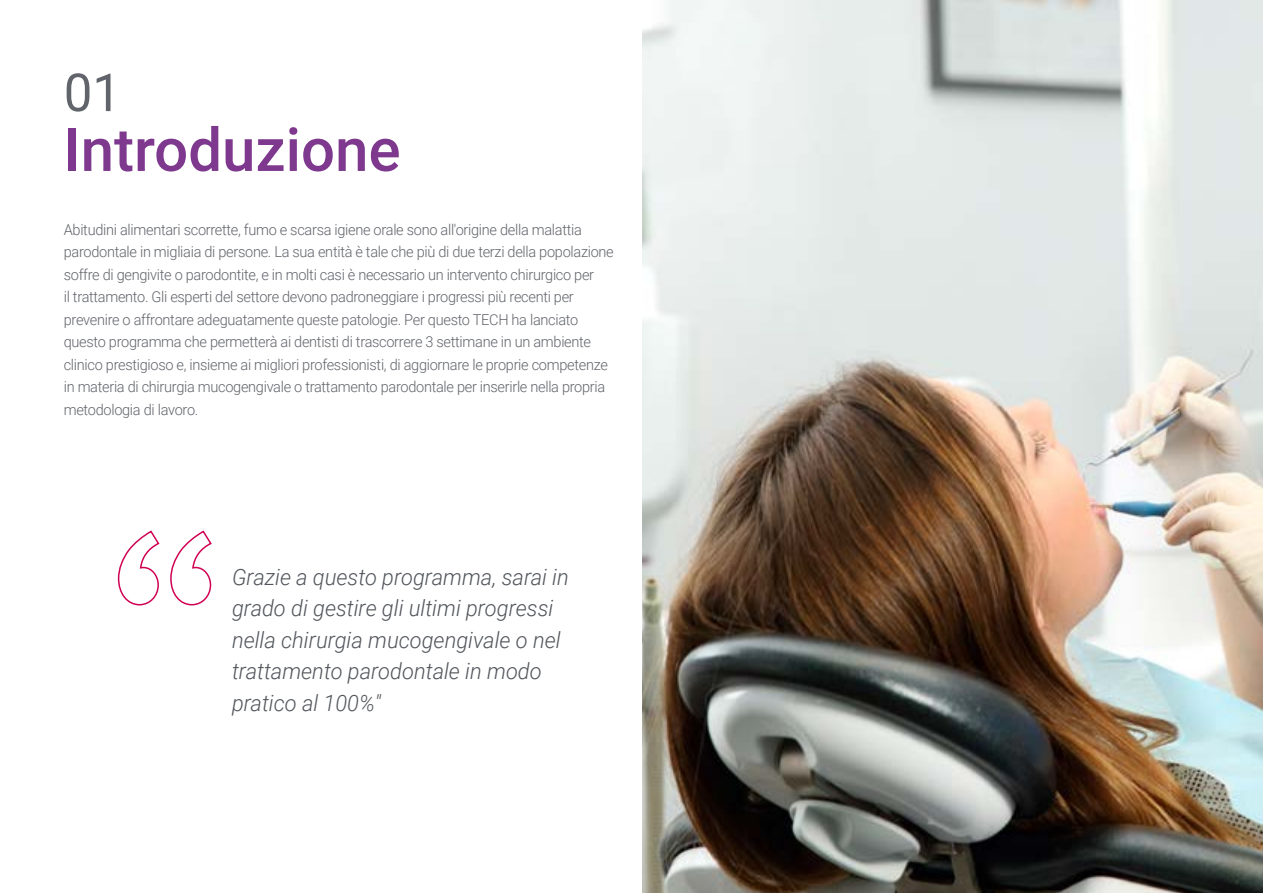
<style>
.page{position:relative;width:1263px;height:893px;background:#fff}
.page>*{position:absolute;margin:0;border:0;box-sizing:border-box;transform-origin:0 0}
.t1{font:500 60px "Roboto";color:#7e388e}
.t2{font:52.5px "Roboto";color:#61646a}
.t3{font:italic 300 22.5px/31.5px "Roboto";color:#52555b}
.t4{font:300 15px/22.5px "Roboto";letter-spacing:-.02em;color:#61646a}
</style>
<div class="page">
<svg style="left:117px;top:530px;width:95px;height:76px"></svg>
<img style="left:642px;top:0;width:621px;height:893px">
<h2 class="t2" style="left:64px;top:56px;width:59px">01</h2>
<h1 class="t1" style="left:64px;top:108px;width:338px">Introduzione</h1>
<p class="t4" style="left:64px;top:217px;width:551px">Abitudini alimentari scorrette, fumo e scarsa igiene orale sono all'origine della malattia parodontale in migliaia di persone. La sua entità è tale che più di due terzi della popolazione soffre di gengivite o parodontite, e in molti casi è necessario un intervento chirurgico per<br>il trattamento. Gli esperti del settore devono padroneggiare i progressi più recenti per prevenire o affrontare adeguatamente queste patologie. Per questo TECH ha lanciato questo programma che permetterà ai dentisti di trascorrere 3 settimane in un ambiente clinico prestigioso e, insieme ai migliori professionisti, di aggiornare le proprie competenze in materia di chirurgia mucogengivale o trattamento parodontale per inserirle nella propria metodologia di lavoro.</p>
<h3 class="t3" style="left:232px;top:560px;width:338px">Grazie a questo programma, sarai in grado di gestire gli ultimi progressi nella chirurgia mucogengivale o nel trattamento parodontale in modo pratico al 100%"</h3>
</div>
